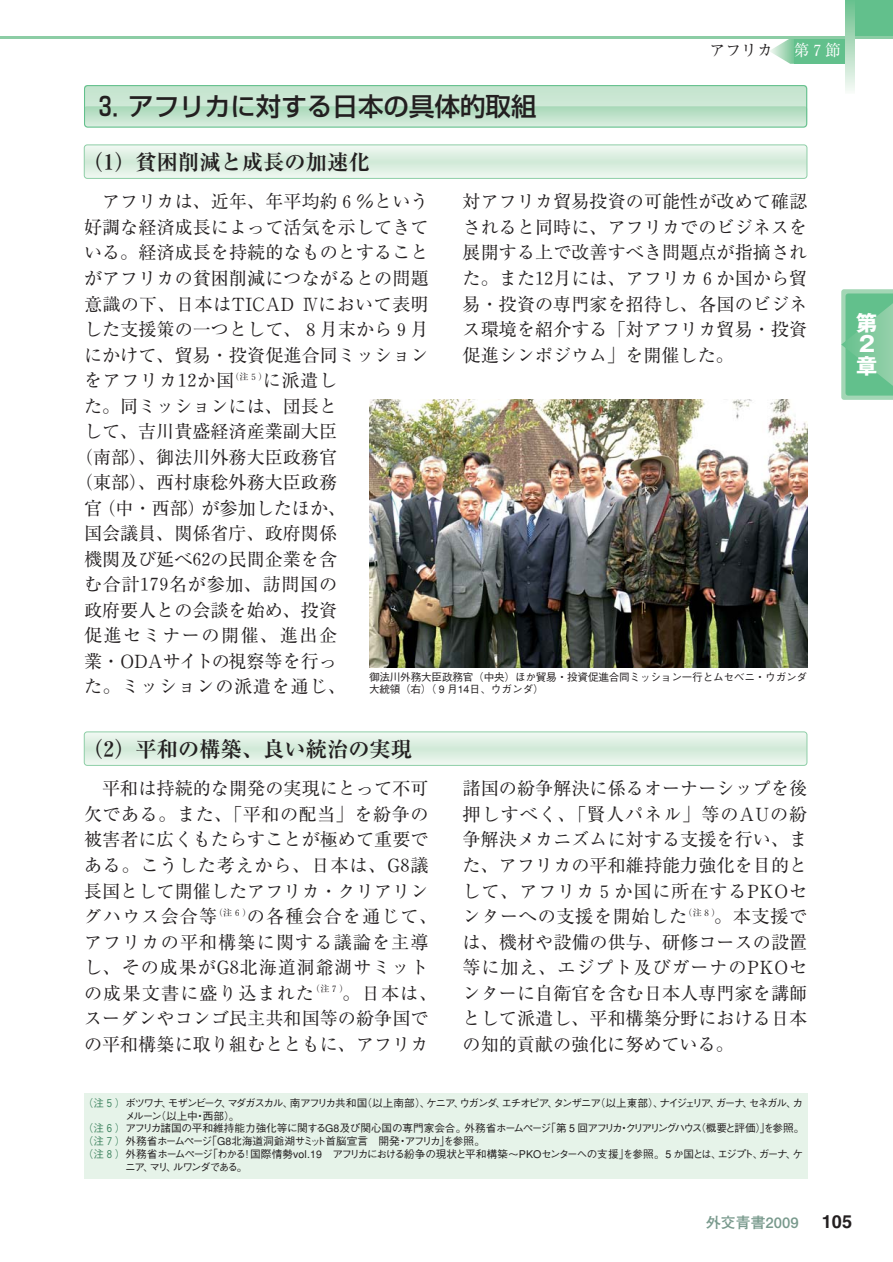
<style>
.page{position:relative;width:893px;height:1262px;background:#fff}
.page>*{position:absolute;margin:0;border:0;box-sizing:border-box;transform-origin:0 0}
.t1{font:500 25.5px "Shin Go";color:#231f20}
.t2{font:700 21.3px "Ryumin";color:#231f20}
.t3{font:700 21.3px/21.3px "Gothic MB101";color:#fff;text-align:justify}
.t4{font:18.15px/25.5px "Ryumin";letter-spacing:.005em;color:#231f20;text-align:justify}
.t5{font:18.15px "Ryumin";letter-spacing:.04em;color:#231f20}
.t6{font:18.15px "Ryumin";letter-spacing:.035em;color:#231f20}
.t7{font:18.15px "Ryumin";letter-spacing:.085em;color:#231f20}
.t8{font:18.15px "Midashi Go MB31";color:#231f20}
.t9{font:15.9px "Ryumin";color:#231f20}
.t10{font:15.9px "Ryumin";color:#fff}
.t11{font:700 14.85px "Futo Go B101";color:#78998c}
.t12{font:500 10.65px "Gothic BBB";letter-spacing:-.13em;color:#231f20}
.t13{font:500 10.65px "Gothic BBB";letter-spacing:-.1em;color:#231f20}
.t14{font:500 10.65px "Gothic BBB";letter-spacing:-.04em;color:#231f20}
.t15{font:500 10.65px/12.8px "Gothic BBB";letter-spacing:-.02em;color:#231f20}
.t16{font:500 10.65px "Gothic BBB";letter-spacing:-.015em;color:#231f20}
.t17{font:500 10.65px "Gothic BBB";letter-spacing:-.15em;color:#231f20}
.t18{font:500 10.65px "Gothic BBB";letter-spacing:-.06em;color:#231f20}
.s1{font-family:"Ryumin Num"}
.s2{color:#3c825e}
</style>
<div class="page">
<svg style="left:769px;top:38px;width:25px;height:26px"></svg>
<div style="left:794px;top:38px;width:51px;height:26px;background:#62c08c"></div>
<div style="left:845px;top:0;width:47px;height:38px;background:#62c08c"></div>
<hr style="left:0;top:36px;width:892px;height:2px;background:#8ccda5">
<svg style="left:845px;top:4px;width:9px;height:87px"></svg>
<svg style="left:841px;top:289px;width:51px;height:111px;background:#79c79a"></svg>
<div style="left:84px;top:1093px;width:723px;height:85px;background:#e6f3e9"></div>
<svg style="left:84px;top:732px;width:722px;height:33px;background:#dff0e3"></svg>
<div style="left:84px;top:731px;width:723px;height:34px;border:1px solid #8ccda5;border-radius:3px"></div>
<div style="left:84px;top:85px;width:723px;height:43px;background:#cae6d3;border-radius:3px"></div>
<svg style="left:84px;top:106px;width:723px;height:19px"></svg>
<div style="left:84px;top:85px;width:723px;height:43px;border:1px solid #62c08c;border-radius:3px"></div>
<svg style="left:84px;top:145px;width:722px;height:33px;background:#dff0e3"></svg>
<div style="left:84px;top:145px;width:723px;height:34px;border:1px solid #8ccda5;border-radius:3px"></div>
<img style="left:369px;top:400px;width:438px;height:268px">
<h1 class="t1" style="left:92px;top:96px;width:445px">３．アフリカに対する日本の具体的取組</h1>
<p class="t2" style="left:82px;top:155px;width:289px">（１）貧困削減と成長の加速化</p>
<p class="t9" style="left:709px;top:45px;width:65px">アフリカ</p>
<p class="t10" style="left:793px;top:45px;width:49px">第７節</p>
<p class="t4" style="left:102px;top:191px;width:328px">アフリカは、近年、年平均約６％という</p>
<p class="t4" style="left:84px;top:217px;width:346px">好調な経済成長によって活気を示してきて</p>
<p class="t4" style="left:84px;top:242px;width:346px">いる。経済成長を持続的なものとすること</p>
<p class="t4" style="left:84px;top:268px;width:346px">がアフリカの貧困削減につながるとの問題</p>
<p class="t4" style="left:84px;top:293px;width:346px">意識の下、日本はTICAD IVにおいて表明</p>
<p class="t4" style="left:84px;top:319px;width:346px">した支援策の一つとして、８月末から９月</p>
<p class="t4" style="left:84px;top:344px;width:346px">にかけて、貿易・投資促進合同ミッション</p>
<p class="t5" style="left:84px;top:374px;width:255px">をアフリカ<span class="s1">12</span>か国<sup>（注５）</sup>に派遣し</p>
<p class="t4" style="left:84px;top:395px;width:255px">た。同ミッションには、団長と</p>
<p class="t4" style="left:84px;top:421px;width:255px">して、吉川貴盛経済産業副大臣</p>
<p class="t4" style="left:75px;top:446px;width:264px">（南部）、御法川外務大臣政務官</p>
<p class="t4" style="left:75px;top:472px;width:264px">（東部）、西村康稔外務大臣政務</p>
<p class="t4" style="left:84px;top:497px;width:264px">官（中・西部）が参加したほか、</p>
<p class="t4" style="left:84px;top:523px;width:254px">国会議員、関係省庁、政府関係</p>
<p class="t4" style="left:84px;top:548px;width:254px">機関及び延べ<span class="s1">62</span>の民間企業を含</p>
<p class="t6" style="left:84px;top:578px;width:254px">む合計<span class="s1">179</span>名が参加、訪問国の</p>
<p class="t4" style="left:84px;top:599px;width:254px">政府要人との会談を始め、投資</p>
<p class="t7" style="left:84px;top:629px;width:254px">促進セミナーの開催、進出企</p>
<p class="t4" style="left:84px;top:650px;width:255px">業・ODAサイトの視察等を行っ</p>
<p class="t5" style="left:84px;top:680px;width:264px">た。ミッションの派遣を通じ、</p>
<p class="t4" style="left:462px;top:191px;width:346px">対アフリカ貿易投資の可能性が改めて確認されると同時に、アフリカでのビジネスを展開する上で改善すべき問題点が指摘された。また<span class="s1">12</span>月には、アフリカ６か国から貿易・投資の専門家を招待し、各国のビジネス環境を紹介する「対アフリカ貿易・投資促進シンポジウム」を開催した。</p>
<p class="t15" style="left:369px;top:671px;width:439px">御法川外務大臣政務官（中央）ほか貿易・投資促進合同ミッション一行とムセベニ・ウガンダ大統領（右）（ 9 月14日、ウガンダ）</p>
<p class="t3" style="left:856px;top:315px;width:23px">第2章</p>
<p class="t2" style="left:82px;top:741px;width:332px">（２）平和の構築、良い統治の実現</p>
<p class="t4" style="left:84px;top:778px;width:355px;text-align:center">平和は持続的な開発の実現にとって不可<br>欠である。また、「平和の配当」を紛争の被害者に広くもたらすことが極めて重要である。こうした考えから、日本は、G<span class="s1">8</span>議長国として開催したアフリカ・クリアリングハウス会合等<sup>（注６）</sup>の各種会合を通じて、アフリカの平和構築に関する議論を主導し、その成果がG<span class="s1">8</span>北海道洞爺湖サミットの成果文書に盛り込まれた<sup>（注７）</sup>。日本は、スーダンやコンゴ民主共和国等の紛争国での平和構築に取り組むとともに、アフリカ</p>
<p class="t4" style="left:462px;top:778px;width:346px">諸国の紛争解決に係るオーナーシップを後押しすべく、「賢人パネル」等のAUの紛争解決メカニズムに対する支援を行い、また、アフリカの平和維持能力強化を目的として、アフリカ５か国に所在するPKOセンターへの支援を開始した<sup>（注８）</sup>。本支援では、機材や設備の供与、研修コースの設置等に加え、エジプト及びガーナのPKOセンターに自衛官を含む日本人専門家を講師として派遣し、平和構築分野における日本の知的貢献の強化に努めている。</p>
<p class="t12" style="left:83px;top:1098px;width:721px"><span class="s2">（注５）</span>ボツワナ、モザンビーク、マダガスカル、南アフリカ共和国（以上南部）、ケニア、ウガンダ、エチオピア、タンザニア（以上東部）、ナイジェリア、ガーナ、セネガル、カ</p>
<p class="t18" style="left:125px;top:1111px;width:115px">メルーン（以上中・西部）。</p>
<p class="t14" style="left:83px;top:1124px;width:722px"><span class="s2">（注６）</span>アフリカ諸国の平和維持能力強化等に関するG8及び関心国の専門家会合。外務省ホームページ「第 5 回アフリカ・クリアリングハウス（概要と評価）」を参照。</p>
<p class="t16" style="left:83px;top:1137px;width:403px"><span class="s2">（注７）</span>外務省ホームページ「G8北海道洞爺湖サミット首脳宣言　開発・アフリカ」を参照。</p>
<p class="t13" style="left:83px;top:1149px;width:721px"><span class="s2">（注８）</span>外務省ホームページ「わかる！国際情勢vol.19 アフリカにおける紛争の現状と平和構築～PKOセンターへの支援」を参照。 5 か国とは、エジプト、ガーナ、ケ</p>
<p class="t17" style="left:125px;top:1162px;width:123px">ニア、マリ、ルワンダである。</p>
<p class="t11" style="left:706px;top:1217px;width:94px">外交青書2009</p>
<p class="t8" style="left:821px;top:1214px;width:32px">105</p>
</div>
